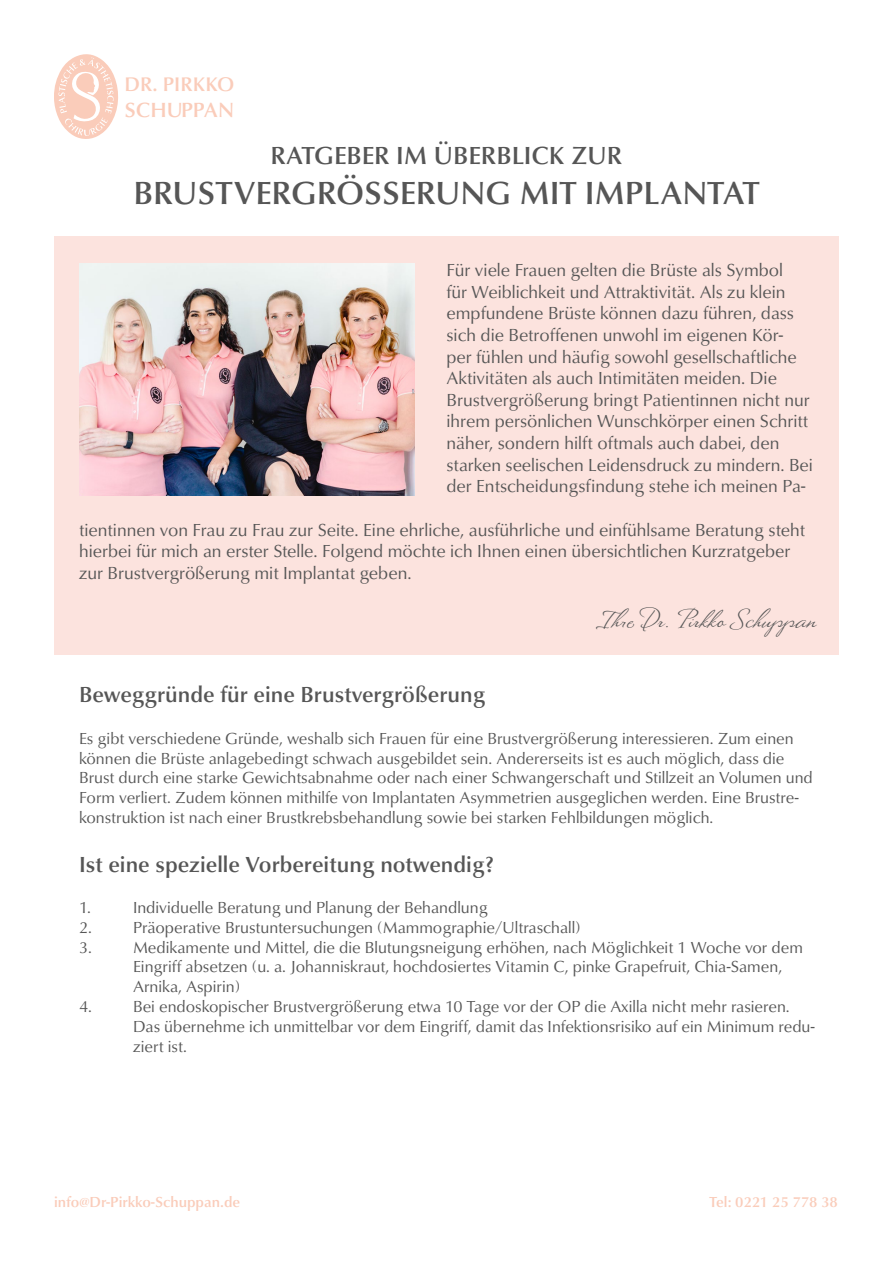
<style>
.page{position:relative;width:893px;height:1263px;background:#fff}
.page>*{position:absolute;margin:0;border:0;box-sizing:border-box;transform-origin:0 0}
.t1{font:500 33px "URW Classico T";color:#565656}
.t2{font:28.5px "Montague Script";color:#565656}
.t3{font:500 25.5px "URW Classico T";color:#565656}
.t4{font:500 22.5px "URW Classico T";color:#565656}
.t5{font:500 21.15px "URW Classico T";color:#faccba}
.t6{font:500 20.25px "URW Classico T";color:#faccba}
.t7{font:18px/21.6px "URW Classico T";color:#565656}
.t8{font:16.5px/19.8px "URW Classico T";color:#565656}
.t9{font:500 15px "URW Classico T";color:#faccba}
</style>
<div class="page">
<div style="left:54px;top:237px;width:785px;height:418px;background:#fce3de"></div>
<svg style="left:54px;top:54px;width:64px;height:85px"></svg>
<img style="left:79px;top:263px;width:335px;height:232px">
<p class="t6" style="left:125px;top:72px;width:111px">DR. PIRKKO</p>
<p class="t5" style="left:125px;top:97px;width:111px">SCHUPPAN</p>
<h3 class="t3" style="left:270px;top:140px;width:354px">RATGEBER IM ÜBERBLICK ZUR</h3>
<h1 class="t1" style="left:133px;top:173px;width:628px">BRUSTVERGRÖSSERUNG MIT IMPLANTAT</h1>
<p class="t7" style="left:446px;top:259px;width:368px">Für viele Frauen gelten die Brüste als Symbol<br>für Weiblichkeit und Attraktivität. Als zu klein empfundene Brüste können dazu führen, dass sich die Betroffenen unwohl im eigenen Kör&shy;per fühlen und häufig sowohl gesellschaftliche Aktivitäten als auch Intimitäten meiden. Die Brustvergrößerung bringt Patientinnen nicht nur ihrem persönlichen Wunschkörper einen Schritt näher, sondern hilft oftmals auch dabei, den starken seelischen Leidensdruck zu mindern. Bei der Entscheidungsfindung stehe ich meinen Pa-</p>
<p class="t7" style="left:79px;top:519px;width:728px">tientinnen von Frau zu Frau zur Seite. Eine ehrliche, ausführliche und einfühlsame Beratung steht hierbei für mich an erster Stelle. Folgend möchte ich Ihnen einen übersichtlichen Kurzratgeber zur Brustvergrößerung mit Implantat geben.</p>
<h2 class="t2" style="left:598px;top:601px;width:220px">Ihre Dr. Pirkko Schuppan</h2>
<h3 class="t4" style="left:79px;top:681px;width:408px">Beweggründe für eine Brustvergrößerung</h3>
<p class="t8" style="left:79px;top:728px;width:735px">Es gibt verschiedene Gründe, weshalb sich Frauen für eine Brustvergrößerung interessieren. Zum einen können die Brüste anlagebedingt schwach ausgebildet sein. Andererseits ist es auch möglich, dass die Brust durch eine starke Gewichtsabnahme oder nach einer Schwangerschaft und Stillzeit an Volumen und Form verliert. Zudem können mithilfe von Implantaten Asymmetrien ausgeglichen werden. Eine Brustre&shy;konstruktion ist nach einer Brustkrebsbehandlung sowie bei starken Fehlbildungen möglich.</p>
<h3 class="t4" style="left:79px;top:851px;width:416px">Ist eine spezielle Vorbereitung notwendig?</h3>
<p class="t8" style="left:79px;top:898px;width:14px">1.</p>
<p class="t8" style="left:133px;top:898px;width:356px">Individuelle Beratung und Planung der Behandlung</p>
<p class="t8" style="left:79px;top:917px;width:14px">2.</p>
<p class="t8" style="left:133px;top:917px;width:449px">Präoperative Brustuntersuchungen (Mammographie/Ultraschall)</p>
<p class="t8" style="left:79px;top:937px;width:14px">3.</p>
<p class="t8" style="left:133px;top:937px;width:671px">Medikamente und Mittel, die die Blutungsneigung erhöhen, nach Möglichkeit 1 Woche vor dem<br>Eingriff absetzen (u. a. Johanniskraut, hochdosiertes Vitamin C, pinke Grapefruit, Chia-Samen,<br>Arnika, Aspirin)</p>
<p class="t8" style="left:79px;top:997px;width:14px">4.</p>
<p class="t8" style="left:133px;top:997px;width:683px">Bei endoskopischer Brustvergrößerung etwa 10 Tage vor der OP die Axilla nicht mehr rasieren.<br>Das übernehme ich unmittelbar vor dem Eingriff, damit das Infektionsrisiko auf ein Minimum redu&shy;ziert ist.</p>
<p class="t9" style="left:54px;top:1192px;width:188px">info@Dr-Pirkko-Schuppan.de</p>
<p class="t9" style="left:709px;top:1192px;width:130px">Tel: 0221 25 778 38</p>
</div>
